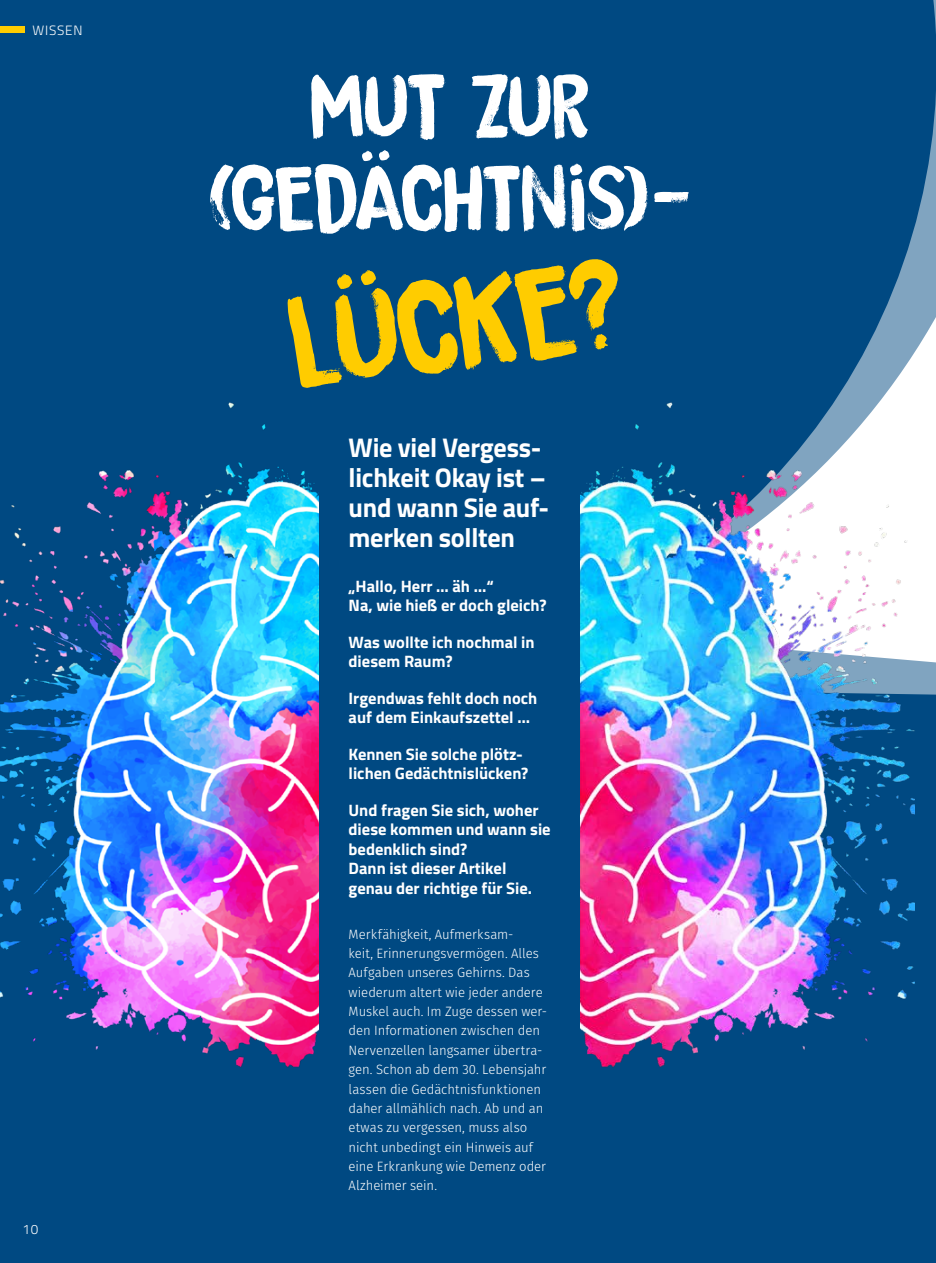
<style>
.page{position:relative;width:936px;height:1263px;background:#fff}
.page>*{position:absolute;margin:0;border:0;box-sizing:border-box;transform-origin:0 0}
.t1{font:134.25px "Brushzilla";color:#fc0}
.t2{font:94.5px/91.5px "Brushzilla";letter-spacing:-.03em;color:#fff;text-align:center}
.t3{font:700 27px/30px "Titillium Web";letter-spacing:-.01em;color:#fff}
.t4{font:700 16.5px/19.5px "Titillium Web";color:#fff}
.t5{font:300 13.5px/19.4px "Fira Sans";letter-spacing:-.005em;color:#fff}
.t6{font:300 13.5px "Titillium Web";letter-spacing:.06em;color:#fff}
</style>
<div class="page">
<div style="left:0;top:769px;width:935px;height:494px;background:#004982"></div>
<div style="left:0;top:0;width:935px;height:765px;background:#004982"></div>
<div style="left:318px;top:324px;width:262px;height:939px;background:#004982"></div>
<img style="left:581px;top:378px;width:333px;height:855px">
<img style="left:0;top:378px;width:318px;height:855px">
<div style="left:0;top:27px;width:25px;height:6px;background:#fc0"></div>
<p class="t6" style="left:32px;top:20px;width:52px">WISSEN</p>
<p class="t6" style="left:22px;top:1219px;width:17px">10</p>
<h2 class="t2" style="left:208px;top:60px;width:484px">MUT ZUR (GEDÄCHTNiS)-</h2>
<h1 class="t1" style="left:280px;top:263px;width:338px;rotate:-7deg">LÜCKE?</h1>
<h3 class="t3" style="left:348px;top:431px;width:202px">Wie viel Vergess&shy;lichkeit Okay ist – und wann Sie auf&shy;merken sollten</h3>
<p class="t4" style="left:348px;top:575px;width:199px">„Hallo, Herr … äh …“<br>Na, wie hieß er doch gleich?</p>
<p class="t4" style="left:348px;top:631px;width:187px">Was wollte ich nochmal in diesem Raum?</p>
<p class="t4" style="left:348px;top:687px;width:190px">Irgendwas fehlt doch noch auf dem Einkaufszettel …</p>
<p class="t4" style="left:348px;top:743px;width:181px">Kennen Sie solche plötz&shy;lichen Gedächtnislücken?</p>
<p class="t4" style="left:348px;top:799px;width:203px">Und fragen Sie sich, woher diese kommen und wann sie bedenklich sind?<br>Dann ist dieser Artikel genau der richtige für Sie.</p>
<p class="t5" style="left:348px;top:924px;width:200px">Merkfähigkeit, Aufmerksam-<br>keit, Erinnerungsvermögen. Alles<br>Aufgaben unseres Gehirns. Das wiederum altert wie jeder andere<br>Muskel auch. Im Zuge dessen wer&shy;den Informationen zwischen den<br>Nervenzellen langsamer übertra&shy;gen. Schon ab dem 30. Lebensjahr lassen die Gedächtnisfunktionen daher allmählich nach. Ab und an etwas zu vergessen, muss also nicht unbedingt ein Hinweis auf eine Erkrankung wie Demenz oder<br>Alzheimer sein.</p>
</div>
